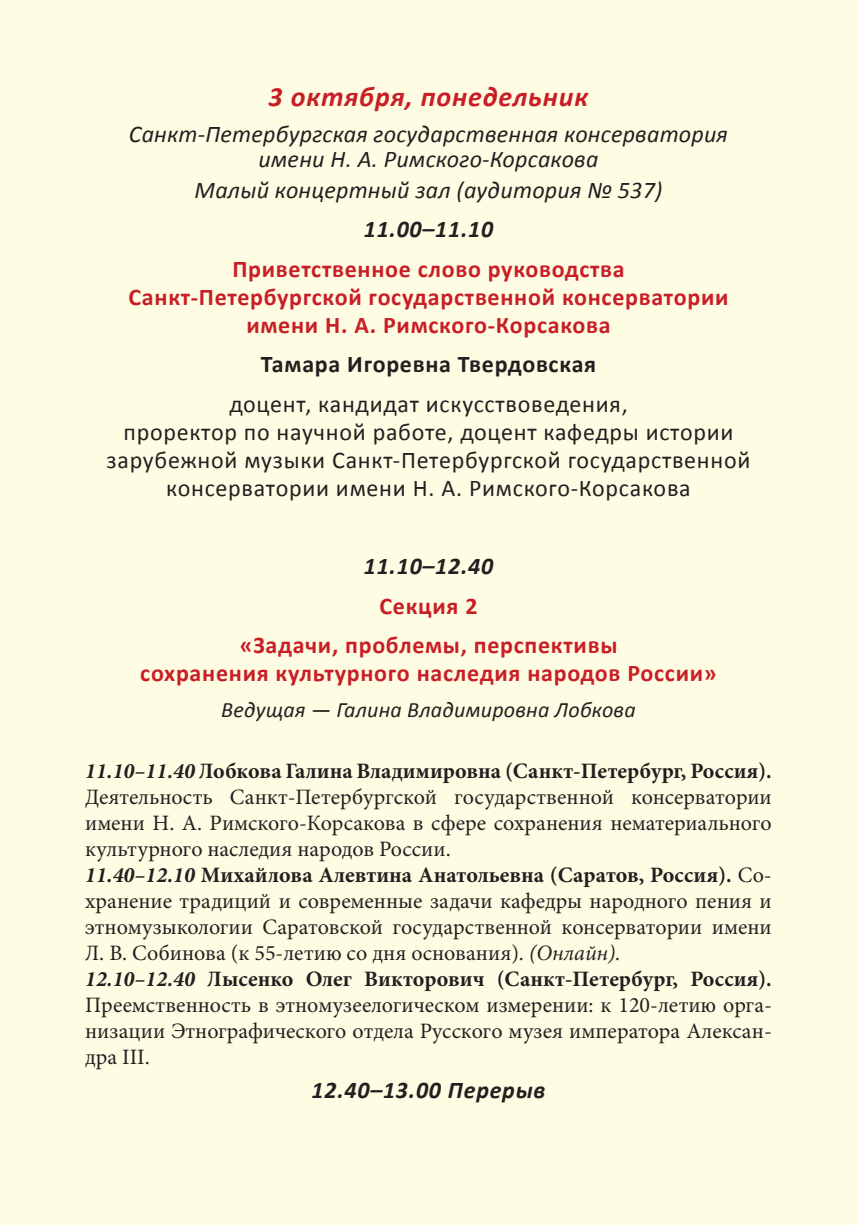
<style>
.page{position:relative;width:857px;height:1225px;background:#fff}
.page>*{position:absolute;margin:0;border:0;box-sizing:border-box;transform-origin:0 0}
.t1{font:italic 700 28px "Calibri";letter-spacing:.03em;color:#c81f26}
.t2{font:700 24px/28px "Calibri";letter-spacing:.03em;color:#c81f26;text-align:center}
.t3{font:24px/28px "Calibri";letter-spacing:.03em;color:#231f20;text-align:center}
.t4{font:italic 24px/25px "Calibri";letter-spacing:.01em;color:#231f20;text-align:center}
.t5{font:italic 700 24px "Calibri";letter-spacing:.03em;color:#231f20}
.t6{font:700 24px "Calibri";letter-spacing:.03em;color:#231f20}
.t7{font:22px/26px "Minion Pro";color:#231f20}
.t8{font:italic 22px "Calibri";letter-spacing:.01em;color:#231f20}
.s1{font-weight:700;font-style:italic}
.s2{font-weight:700}
.s3{font-style:italic}
</style>
<div class="page">
<div style="left:0;top:0;width:856px;height:1225px;background:#fffce4"></div>
<p class="t1" style="left:268px;top:79px;width:321px">3 октября, понедельник</p>
<p class="t4" style="left:129px;top:121px;width:600px">Санкт-Петербургская государственная консерватория имени Н. А. Римского-Корсакова</p>
<p class="t4" style="left:194px;top:177px;width:469px">Малый концертный зал (аудитория № 537)</p>
<p class="t5" style="left:363px;top:214px;width:131px">11.00–11.10</p>
<p class="t2" style="left:128px;top:255px;width:601px">Приветственное слово руководства<br>Санкт-Петербургской государственной консерватории имени Н. А. Римского-Корсакова</p>
<p class="t6" style="left:261px;top:349px;width:337px">Тамара Игоревна Твердовская</p>
<p class="t3" style="left:106px;top:390px;width:645px">доцент, кандидат искусствоведения,<br>проректор по научной работе, доцент кафедры истории зарубежной музыки Санкт-Петербургской государственной консерватории имени Н. А. Римского-Корсакова</p>
<p class="t5" style="left:363px;top:551px;width:131px">11.10–12.40</p>
<p class="t2" style="left:239px;top:586px;width:379px;line-height:39.4px">Секция 2<br>«Задачи, проблемы, перспективы</p>
<p class="t2" style="left:140px;top:659px;width:577px">сохранения культурного наследия народов России»</p>
<p class="t8" style="left:221px;top:695px;width:416px">Ведущая — Галина Владимировна Лобкова</p>
<p class="t7" style="left:85px;top:758px;width:688px"><span class="s1">11.10–11.40</span> <span class="s2">Лобкова Галина Владимировна (Санкт-Петербург, Россия).<br></span>Деятельность Санкт-Петербургской государственной консерватории имени Н. А. Римского-Корсакова в сфере сохранения нематериального культурного наследия народов России.<br><span class="s1">11.40–12.10</span> <span class="s2">Михайлова Алевтина Анатольевна (Саратов, Россия).</span> Со&shy;хранение традиций и современные задачи кафедры народного пения и этномузыкологии Саратовской государственной консерватории имени Л. В. Собинова (к 55-летию со дня основания). <span class="s3">(Онлайн).<br></span><span class="s1">12.10–12.40</span> <span class="s2">Лысенко Олег Викторович (Санкт-Петербург, Россия).<br></span>Преемственность в этномузеелогическом измерении: к 120-летию орга&shy;низации Этнографического отдела Русского музея императора Алексан&shy;дра III.</p>
<p class="t5" style="left:311px;top:1074px;width:235px">12.40–13.00 Перерыв</p>
</div>
